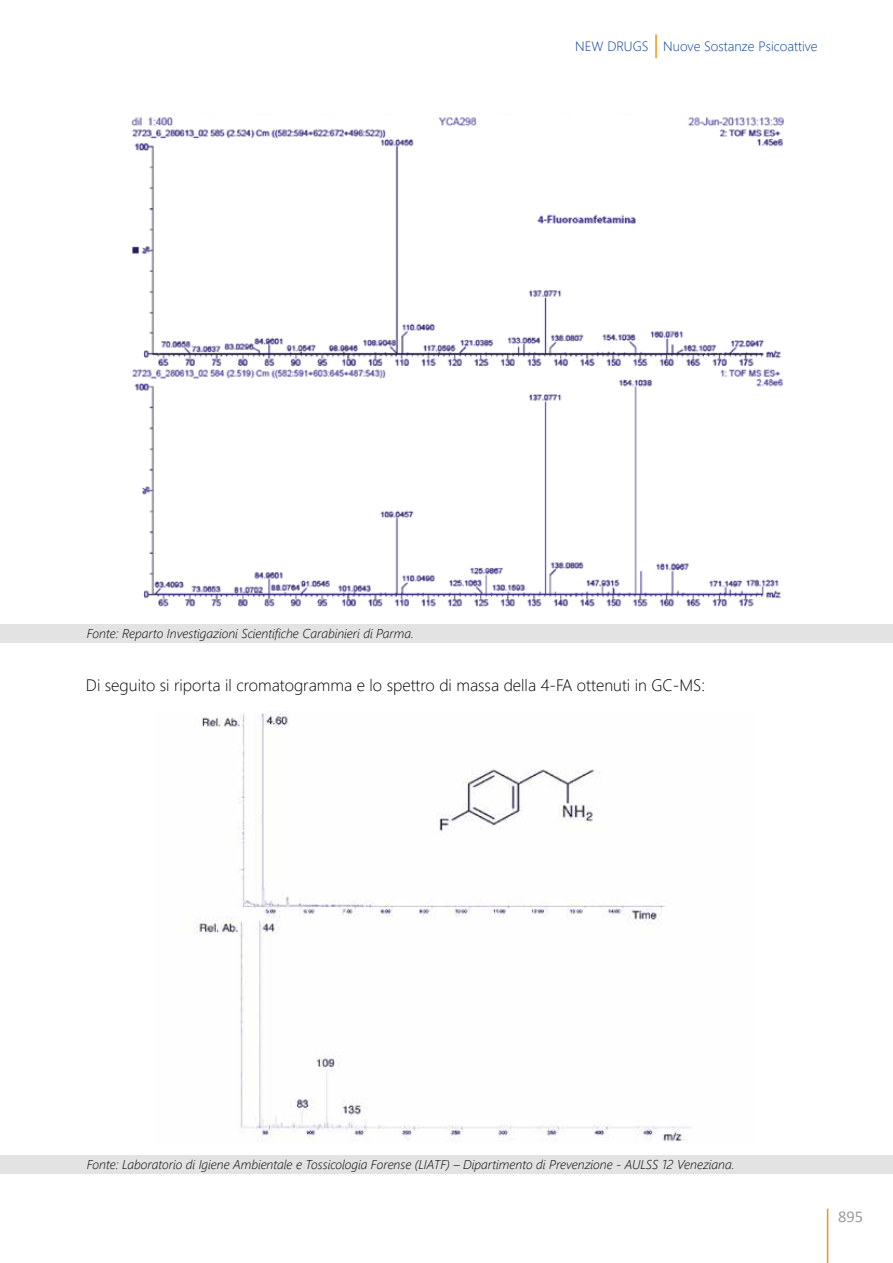
<style>
.page{position:relative;width:893px;height:1263px;background:#fff}
.page>*{position:absolute;margin:0;border:0;box-sizing:border-box;transform-origin:0 0}
.t1{font:300 16.5px "Segoe UI";color:#000}
.t2{font:16.5px "Calibri";color:#9d9d9c}
.t3{font:300 13.5px "Segoe UI";color:#083f95}
.t4{font:italic 300 12.75px "Segoe UI";color:#000}
</style>
<div class="page">
<hr style="left:827px;top:1209px;width:1px;height:54px;background:#f3941b">
<hr style="left:655px;top:34px;width:2px;height:24px;background:#f3941b">
<img style="left:131px;top:117px;width:653px;height:490px">
<img style="left:194px;top:711px;width:497px;height:431px">
<div style="left:0;top:624px;width:893px;height:19px;background:#e3e3e3"></div>
<div style="left:0;top:1155px;width:893px;height:19px;background:#e3e3e3"></div>
<p class="t3" style="left:575px;top:36px;width:244px">NEW DRUGS Nuove Sostanze Psicoattive</p>
<p class="t4" style="left:87px;top:625px;width:329px">Fonte: Reparto Investigazioni Scientifiche Carabinieri di Parma.</p>
<p class="t1" style="left:86px;top:673px;width:621px">Di seguito si riporta il cromatogramma e lo spettro di massa della 4-FA ottenuti in GC-MS:</p>
<p class="t4" style="left:87px;top:1156px;width:649px">Fonte: Laboratorio di Igiene Ambientale e Tossicologia Forense (LIATF) – Dipartimento di Prevenzione - AULSS 12 Veneziana.</p>
<p class="t2" style="left:838px;top:1206px;width:27px">895</p>
</div>
